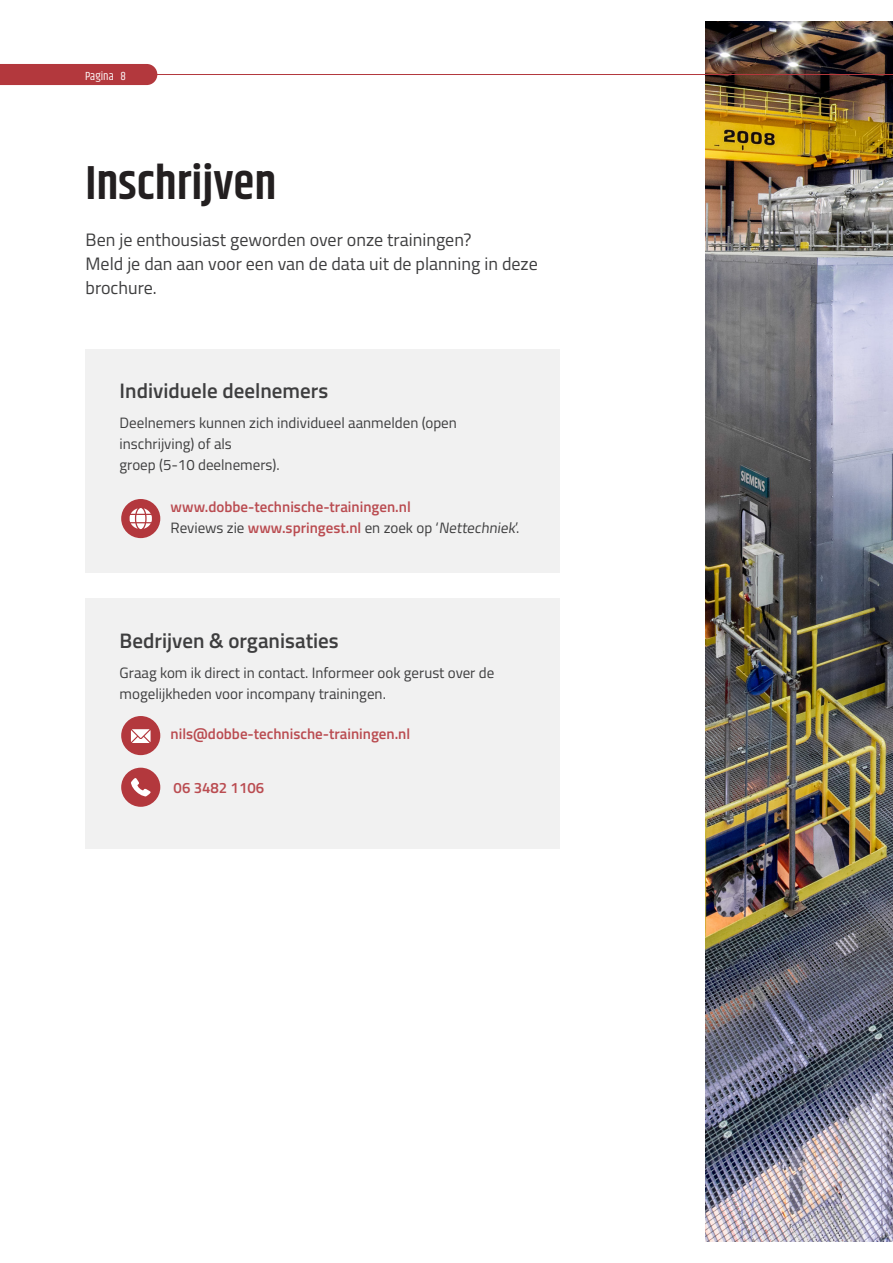
<style>
.page{position:relative;width:893px;height:1263px;background:#fff}
.page>*{position:absolute;margin:0;border:0;box-sizing:border-box;transform-origin:0 0}
.Header_2{font:600 48px "Khand";color:#231f20}
.Subkop{font:600 21px "Titillium";color:#3e3e3f}
.t1{font:18px/24px "Titillium";color:#3e3e3f}
.t2{font:15px/21px "Titillium";color:#3e3e3f}
.t3{font:600 15px "Titillium";color:#ba4c51}
.t4{font:12px "Khand";color:#fff}
.s1{font-weight:600;color:#ba4c51}
</style>
<div class="page">
<img style="left:705px;top:21px;width:188px;height:1221px">
<div style="left:0;top:64px;width:157px;height:21px;background:#b3383d"></div>
<div style="left:86px;top:349px;width:474px;height:223px;background:#f1f1f1"></div>
<div style="left:86px;top:598px;width:474px;height:250px;background:#f1f1f1"></div>
<div style="left:121px;top:499px;width:39px;height:39px;background:#b3383d;border-radius:50%"></div>
<div style="left:121px;top:716px;width:39px;height:39px;background:#b3383d;border-radius:50%"></div>
<div style="left:121px;top:768px;width:39px;height:39px;background:#b3383d;border-radius:50%"></div>
<svg style="left:129px;top:508px;width:23px;height:21px"></svg>
<svg style="left:131px;top:778px;width:20px;height:18px"></svg>
<svg style="left:131px;top:729px;width:20px;height:14px"></svg>
<hr style="left:0;top:74px;width:893px;height:1px;background:#b3383d">
<p class="t4" style="left:85px;top:68px;width:43px">Pagina 8</p>
<p class="Header_2" style="left:86px;top:151px;width:192px">Inschrijven</p>
<p class="t1" style="left:86px;top:227px;width:388px">Ben je enthousiast geworden over onze trainingen?</p>
<p class="t1" style="left:86px;top:251px;width:454px">Meld je dan aan voor een van de data uit de planning in deze brochure.</p>
<p class="Subkop" style="left:120px;top:375px;width:210px">Individuele deelnemers</p>
<p class="t2" style="left:120px;top:411px;width:339px">Deelnemers kunnen zich individueel aanmelden (open inschrijving) of als</p>
<p class="t2" style="left:120px;top:453px;width:162px">groep (5-10 deelnemers).</p>
<p class="t3" style="left:171px;top:495px;width:242px">www.dobbe-technische-trainingen.nl</p>
<p class="t2" style="left:171px;top:516px;width:350px">Reviews zie <span class="s1">www.springest.nl</span> en zoek op ‘Nettechniek’.</p>
<p class="Subkop" style="left:120px;top:625px;width:221px">Bedrijven &amp; organisaties</p>
<p class="t2" style="left:120px;top:661px;width:376px">Graag kom ik direct in contact. Informeer ook gerust over de mogelijkheden voor incompany trainingen.</p>
<p class="t3" style="left:171px;top:722px;width:241px">nils@dobbe-technische-trainingen.nl</p>
<p class="t3" style="left:174px;top:776px;width:92px">06 3482 1106</p>
</div>
